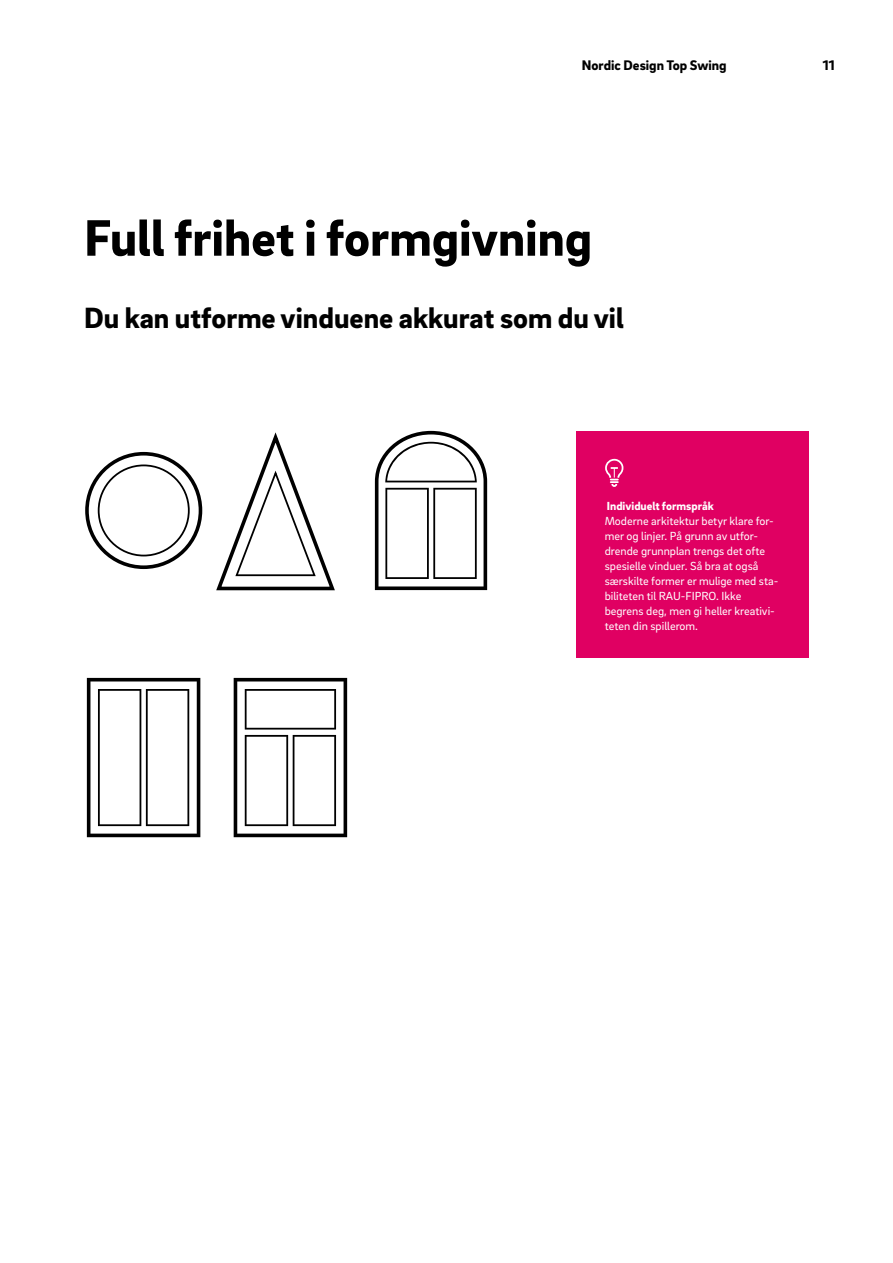
<style>
.page{position:relative;width:893px;height:1263px;background:#fff}
.page>*{position:absolute;margin:0;border:0;box-sizing:border-box;transform-origin:0 0}
._01__Headline_-_35pt{font:900 52.5px "Brix Sans";color:#000}
._06__Subhead_-_19pt{font:900 30px "Brix Sans";color:#000}
.MP__Live_column_titl{font:900 14.25px "Brix Sans";color:#000}
.MP__Page_numbers_-_9{font:900 14.25px "Brix Sans";color:#000}
._42__Info_box_-_body{font:12px/15px "Brix Sans";color:#fff}
._42__Info_box_-_head{font:900 12px "Brix Sans";color:#fff}
</style>
<div class="page">
<svg style="left:375px;top:431px;width:112px;height:159px"></svg>
<div style="left:85px;top:452px;width:117px;height:117px;border:4px solid #000;border-radius:50%"></div>
<div style="left:98px;top:464px;width:92px;height:92px;border:2px solid #000;border-radius:50%"></div>
<svg style="left:216px;top:433px;width:119px;height:158px"></svg>
<svg style="left:87px;top:678px;width:113px;height:159px"></svg>
<svg style="left:234px;top:678px;width:113px;height:159px"></svg>
<div style="left:577px;top:431px;width:232px;height:227px;background:#e00062"></div>
<svg style="left:605px;top:459px;width:18px;height:28px"></svg>
<p class="MP__Live_column_titl" style="left:582px;top:56px;width:146px">Nordic Design Top Swing</p>
<p class="MP__Page_numbers_-_9" style="left:823px;top:56px;width:13px">11</p>
<p class="_01__Headline_-_35pt" style="left:84px;top:203px;width:509px">Full frihet i formgivning</p>
<p class="_06__Subhead_-_19pt" style="left:84px;top:298px;width:541px">Du kan utforme vinduene akkurat som du vil</p>
<p class="_42__Info_box_-_head" style="left:607px;top:498px;width:108px">Individuelt formspråk</p>
<p class="_42__Info_box_-_body" style="left:605px;top:512px;width:175px">Moderne arkitektur betyr klare for&shy;mer og linjer. På grunn av utfor&shy;drende grunnplan trengs det ofte spesielle vinduer. Så bra at også særskilte former er mulige med sta&shy;biliteten til RAU-FIPRO. Ikke begrens deg, men gi heller kreativi&shy;teten din spillerom.</p>
</div>
